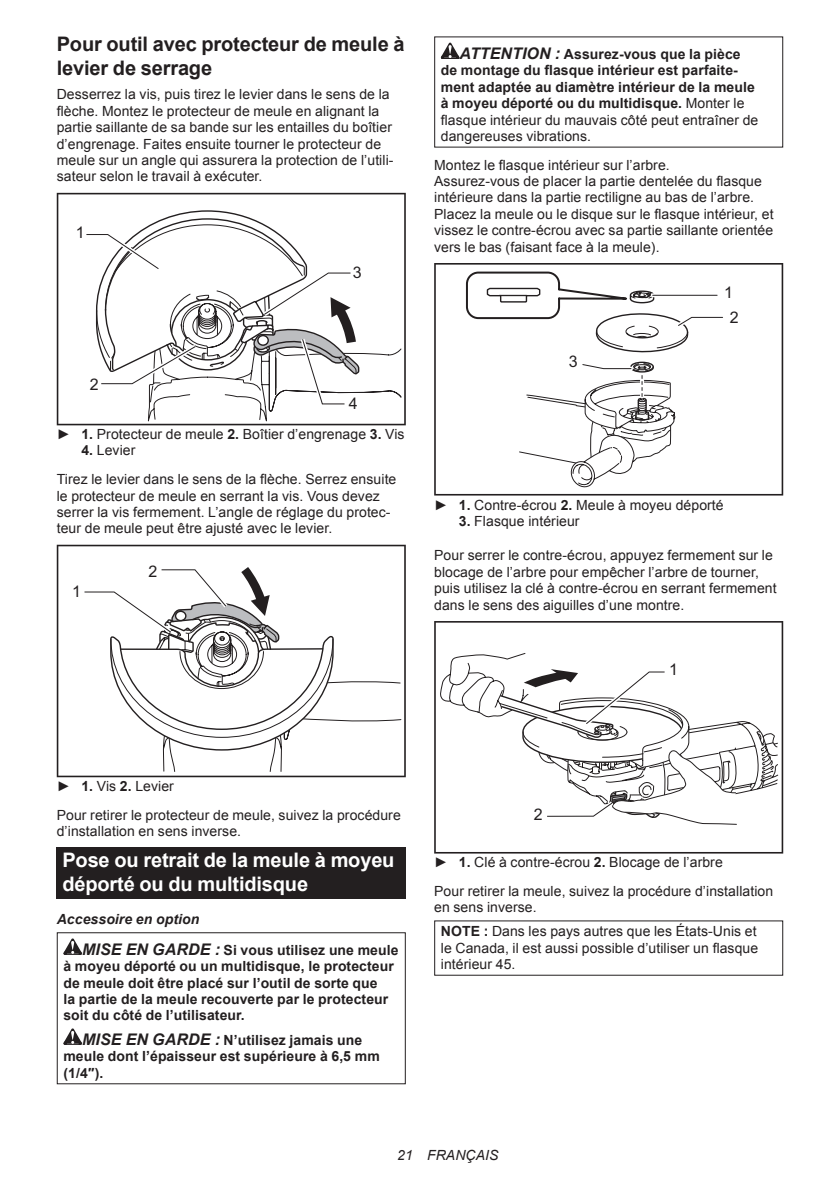
<style>
.page{position:relative;width:840px;height:1191px;background:#fff}
.page>*{position:absolute;margin:0;border:0;box-sizing:border-box;transform-origin:0 0}
.t1{font:700 20px/23.4px "Arial";letter-spacing:-.01em;color:#fff}
.t2{font:700 20px/23.4px "Arial";letter-spacing:-.01em;color:#231f20}
.t3{font:16px/24.4px "Arial";color:#231f20;text-align:center}
.t4{font:14px/16.4px "Arial";letter-spacing:.005em;color:#231f20}
.t5{font:700 14px/16.4px "Arial";letter-spacing:.005em;color:#231f20}
.t6{font:italic 14px "Arial";letter-spacing:.005em;color:#231f20}
.s1{font-weight:700}
.s2{font-style:italic;font-size:16px}
.s3{font-weight:400}
.s4{font-style:italic}
</style>
<div class="page">
<svg style="left:57px;top:193px;width:348px;height:232px"></svg>
<svg style="left:57px;top:545px;width:348px;height:232px"></svg>
<div style="left:57px;top:847px;width:348px;height:52px;background:#231f20"></div>
<svg style="left:63px;top:938px;width:19px;height:17px"></svg>
<svg style="left:63px;top:1028px;width:19px;height:16px"></svg>
<div style="left:57px;top:932px;width:348px;height:152px;border:1px solid #231f20"></div>
<svg style="left:440px;top:43px;width:19px;height:16px"></svg>
<div style="left:434px;top:467px;width:74px;height:29px;background:#878485"></div>
<svg style="left:434px;top:263px;width:348px;height:232px"></svg>
<svg style="left:434px;top:621px;width:348px;height:232px"></svg>
<h1 class="t2" style="left:57px;top:33px;width:349px">Pour outil avec protecteur de meule à levier de serrage</h1>
<p class="t4" style="left:57px;top:86px;width:338px">Desserrez la vis, puis tirez le levier dans le sens de la flèche. Montez le protecteur de meule en alignant la partie saillante de sa bande sur les entailles du boîtier d’engrenage. Faites ensuite tourner le protecteur de meule sur un angle qui assurera la protection de l’utili&shy;sateur selon le travail à exécuter.</p>
<p class="t3" style="left:76px;top:221px;width:10px">1</p>
<p class="t3" style="left:90px;top:372px;width:10px">2</p>
<p class="t3" style="left:352px;top:261px;width:10px">3</p>
<p class="t3" style="left:348px;top:392px;width:10px">4</p>
<p class="t4" style="left:57px;top:426px;width:349px">► <span class="s1">1.</span> Protecteur de meule <span class="s1">2.</span> Boîtier d’engrenage <span class="s1">3.</span> Vis</p>
<p class="t4" style="left:57px;top:436px;width:341px;line-height:28.8px;text-indent:25px"><span class="s1">4.</span> Levier<br>Tirez le levier dans le sens de la flèche. Serrez ensuite</p>
<p class="t4" style="left:57px;top:487px;width:335px">le protecteur de meule en serrant la vis. Vous devez serrer la vis fermement. L’angle de réglage du protec&shy;teur de meule peut être ajusté avec le levier.</p>
<p class="t3" style="left:72px;top:580px;width:10px">1</p>
<p class="t3" style="left:148px;top:559px;width:10px">2</p>
<p class="t5" style="left:440px;top:46px;width:319px;text-indent:19px"><span class="s2">ATTENTION :</span> Assurez-vous que la pièce de montage du flasque intérieur est parfaite&shy;ment adaptée au diamètre intérieur de la meule à moyeu déporté ou du multidisque. <span class="s3">Monter le flasque intérieur du mauvais côté peut entraîner de dangereuses vibrations.</span></p>
<p class="t4" style="left:434px;top:157px;width:341px">Montez le flasque intérieur sur l’arbre.<br>Assurez-vous de placer la partie dentelée du flasque intérieure dans la partie rectiligne au bas de l’arbre.<br>Placez la meule ou le disque sur le flasque intérieur, et vissez le contre-écrou avec sa partie saillante orientée vers le bas (faisant face à la meule).</p>
<p class="t3" style="left:723px;top:280px;width:16px">1<br>2</p>
<p class="t3" style="left:568px;top:349px;width:10px">3</p>
<p class="t4" style="left:434px;top:496px;width:291px">► <span class="s1">1.</span> Contre-écrou <span class="s1">2.</span> Meule à moyeu déporté</p>
<p class="t4" style="left:458px;top:513px;width:122px"><span class="s1">3.</span> Flasque intérieur</p>
<p class="t4" style="left:434px;top:547px;width:344px">Pour serrer le contre-écrou, appuyez fermement sur le blocage de l’arbre pour empêcher l’arbre de tourner, puis utilisez la clé à contre-écrou en serrant fermement dans le sens des aiguilles d’une montre.</p>
<p class="t3" style="left:668px;top:657px;width:10px">1</p>
<p class="t4" style="left:57px;top:771px;width:345px;line-height:28.8px">► <span class="s1">1.</span> Vis <span class="s1">2.</span> Levier<br>Pour retirer le protecteur de meule, suivez la procédure</p>
<p class="t4" style="left:57px;top:823px;width:186px">d’installation en sens inverse.</p>
<h1 class="t1" style="left:62px;top:849px;width:333px">Pose ou retrait de la meule à moyeu déporté ou du multidisque</h1>
<p class="t5" style="left:82px;top:904px;width:318px;line-height:30.6px;text-indent:-25px"><span class="s4">Accessoire en option<br></span><span class="s2">MISE EN GARDE :</span> Si vous utilisez une meule</p>
<p class="t5" style="left:63px;top:958px;width:332px">à moyeu déporté ou un multidisque, le protecteur de meule doit être placé sur l’outil de sorte que<br>la partie de la meule recouverte par le protecteur soit du côté de l’utilisateur.</p>
<p class="t5" style="left:63px;top:1032px;width:317px;text-indent:19px"><span class="s2">MISE EN GARDE :</span> N’utilisez jamais une meule dont l’épaisseur est supérieure à 6,5 mm (1/4″).</p>
<p class="t3" style="left:533px;top:802px;width:10px">2</p>
<p class="t4" style="left:434px;top:848px;width:340px;line-height:28.8px">► <span class="s1">1.</span> Clé à contre-écrou <span class="s1">2.</span> Blocage de l’arbre<br>Pour retirer la meule, suivez la procédure d’installation</p>
<p class="t4" style="left:440px;top:895px;width:317px;line-height:23.8px;text-indent:-7px">en sens inverse.<br><span class="s1">NOTE :</span> Dans les pays autres que les États-Unis et</p>
<p class="t4" style="left:440px;top:939px;width:319px">le Canada, il est aussi possible d’utiliser un flasque intérieur 45.</p>
<p class="t6" style="left:397px;top:1146px;width:103px">21 FRANÇAIS</p>
</div>
